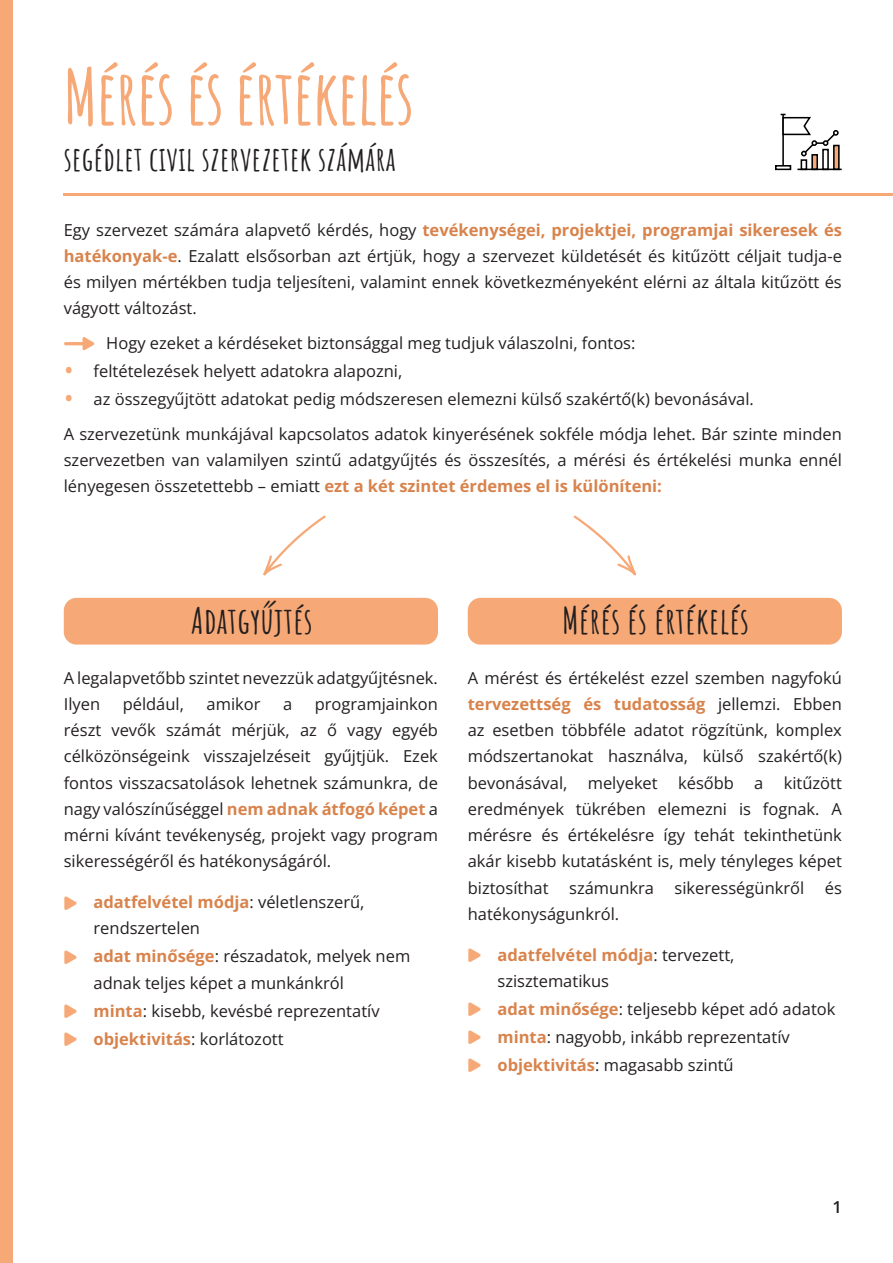
<style>
.page{position:relative;width:893px;height:1263px;background:#fff}
.page>*{position:absolute;margin:0;border:0;box-sizing:border-box;transform-origin:0 0}
.t1{font:700 75px "Amatic SC";letter-spacing:-.02em;color:#f6a977}
.t2{font:700 36px "Amatic SC";letter-spacing:.01em;color:#231f20}
.H1_Subtitle{font:700 33px "Amatic SC";letter-spacing:.01em;color:#231f20}
.t3{font:16.5px/26.2px "Open Sans";color:#231f20;text-align:justify}
.t4{font:700 16.5px "Open Sans";color:#d8834c}
.t5{font:600 16.5px "Open Sans";color:#231f20}
.s1{font-weight:700;color:#d8834c}
.s2{font-size:27px;color:#f6a977}
.s3{font-weight:400;color:#231f20}
</style>
<div class="page">
<div style="left:0;top:0;width:13px;height:1263px;background:#f6a977"></div>
<hr style="left:64px;top:193px;width:829px;height:2px;background:#f6a977">
<hr style="left:782px;top:114px;width:2px;height:52px;background:#000">
<div style="left:775px;top:165px;width:16px;height:5px;border:2px solid #000"></div>
<div style="left:834px;top:145px;width:5px;height:24px;background:#f7aa77"></div>
<div style="left:833px;top:145px;width:7px;height:25px;border:2px solid #000"></div>
<div style="left:822px;top:149px;width:7px;height:21px;border:2px solid #000"></div>
<div style="left:812px;top:155px;width:5px;height:14px;background:#f7aa77"></div>
<div style="left:811px;top:154px;width:7px;height:16px;border:2px solid #000"></div>
<div style="left:801px;top:159px;width:6px;height:11px;border:2px solid #000"></div>
<hr style="left:797px;top:169px;width:45px;height:1px;background:#000">
<svg style="left:781px;top:114px;width:58px;height:42px"></svg>
<div style="left:64px;top:598px;width:374px;height:47px;background:#f6a977;border-radius:13px"></div>
<div style="left:468px;top:598px;width:374px;height:47px;background:#f6a977;border-radius:13px"></div>
<svg style="left:573px;top:515px;width:63px;height:61px"></svg>
<svg style="left:263px;top:515px;width:63px;height:61px"></svg>
<svg style="left:83px;top:337px;width:11px;height:13px"></svg>
<hr style="left:66px;top:342px;width:25px;height:3px;background:#bfbfbf">
<h1 class="t1" style="left:64px;top:39px;width:352px">Mérés és értékelés</h1>
<p class="H1_Subtitle" style="left:64px;top:134px;width:333px">segédlet civil szervezetek számára</p>
<p class="t3" style="left:64px;top:216px;width:780px">Egy szervezet számára alapvető kérdés, hogy <span class="s1">tevékenységei, projektjei, programjai sikeresek és hatékonyak-e</span>. Ezalatt elsősorban azt értjük, hogy a szervezet küldetését és kitűzött céljait tudja-e és milyen mértékben tudja teljesíteni, valamint ennek következményeként elérni az általa kitűzött és vágyott változást.</p>
<p class="t3" style="left:106px;top:330px;width:531px">Hogy ezeket a kérdéseket biztonsággal meg tudjuk válaszolni, fontos:</p>
<p class="t3" style="left:64px;top:358px;width:340px"><span class="s2">•</span> feltételezések helyett adatokra alapozni,</p>
<p class="t3" style="left:64px;top:385px;width:692px"><span class="s2">•</span> az összegyűjtött adatokat pedig módszeresen elemezni külső szakértő(k) bevonásával.</p>
<p class="t3" style="left:64px;top:420px;width:780px">A szervezetünk munkájával kapcsolatos adatok kinyerésének sokféle módja lehet. Bár szinte minden szervezetben van valamilyen szintű adatgyűjtés és összesítés, a mérési és értékelési munka ennél lényegesen összetettebb – emiatt <span class="s1">ezt a két szintet érdemes el is különíteni:</span></p>
<h2 class="t2" style="left:191px;top:593px;width:123px">Adatgyűjtés</h2>
<h2 class="t2" style="left:563px;top:593px;width:188px">Mérés és értékelés</h2>
<p class="t3" style="left:64px;top:664px;width:376px">A legalapvetőbb szintet nevezzük adatgyűjtésnek.<br>Ilyen</p>
<p class="t3" style="left:468px;top:664px;width:376px">A mérést és értékelést ezzel szemben nagyfokú <span class="s1">tervezettség és tudatosság</span> jellemzi. Ebben az esetben többféle adatot rögzítünk, komplex módszertanokat használva, külső szakértő(k) bevonásával, melyeket később a kitűzött eredmények tükrében elemezni is fognak. A mérésre és értékelésre így tehát tekinthetünk akár kisebb kutatásként is, mely tényleges képet biztosíthat számunkra sikerességünkről és hatékonyságunkról.</p>
<p class="t3" style="left:123px;top:690px;width:63px">például,</p>
<p class="t3" style="left:207px;top:690px;width:55px">amikor</p>
<p class="t3" style="left:283px;top:690px;width:11px">a</p>
<p class="t3" style="left:64px;top:690px;width:376px;text-indent:251px">programjainkon részt vevők számát mérjük, az ő vagy egyéb célközönségeink visszajelzéseit gyűjtjük. Ezek fontos visszacsatolások lehetnek számunkra, de nagy valószínűséggel <span class="s1">nem adnak átfogó képet</span> a mérni kívánt tevékenység, projekt vagy program sikerességéről és hatékonyságáról.</p>
<p class="t3" style="left:94px;top:889px;width:272px;text-indent:-30px"><sub>A</sub> <span class="s1">adatfelvétel módja</span>: véletlenszerű, rendszertelen</p>
<p class="t3" style="left:94px;top:943px;width:318px;text-indent:-30px"><sub>A</sub> <span class="s1">adat minősége</span>: részadatok, melyek nem adnak teljes képet a munkánkról</p>
<p class="t3" style="left:64px;top:997px;width:317px"><sub>A</sub> <span class="s1">minta</span>: kisebb, kevésbé reprezentatív</p>
<p class="t4" style="left:64px;top:1027px;width:221px"><sub>A</sub> objektivitás<span class="s3">: korlátozott</span></p>
<p class="t3" style="left:497px;top:941px;width:238px;text-indent:-30px"><sub>A</sub> <span class="s1">adatfelvétel módja</span>: tervezett, szisztematikus</p>
<p class="t3" style="left:468px;top:995px;width:369px"><sub>A</sub> <span class="s1">adat minősége</span>: teljesebb képet adó adatok</p>
<p class="t3" style="left:468px;top:1023px;width:323px"><sub>A</sub> <span class="s1">minta</span>: nagyobb, inkább reprezentatív</p>
<p class="t3" style="left:468px;top:1051px;width:267px"><sub>A</sub> <span class="s1">objektivitás</span>: magasabb szintű</p>
<p class="t5" style="left:832px;top:1195px;width:11px">1</p>
</div>
